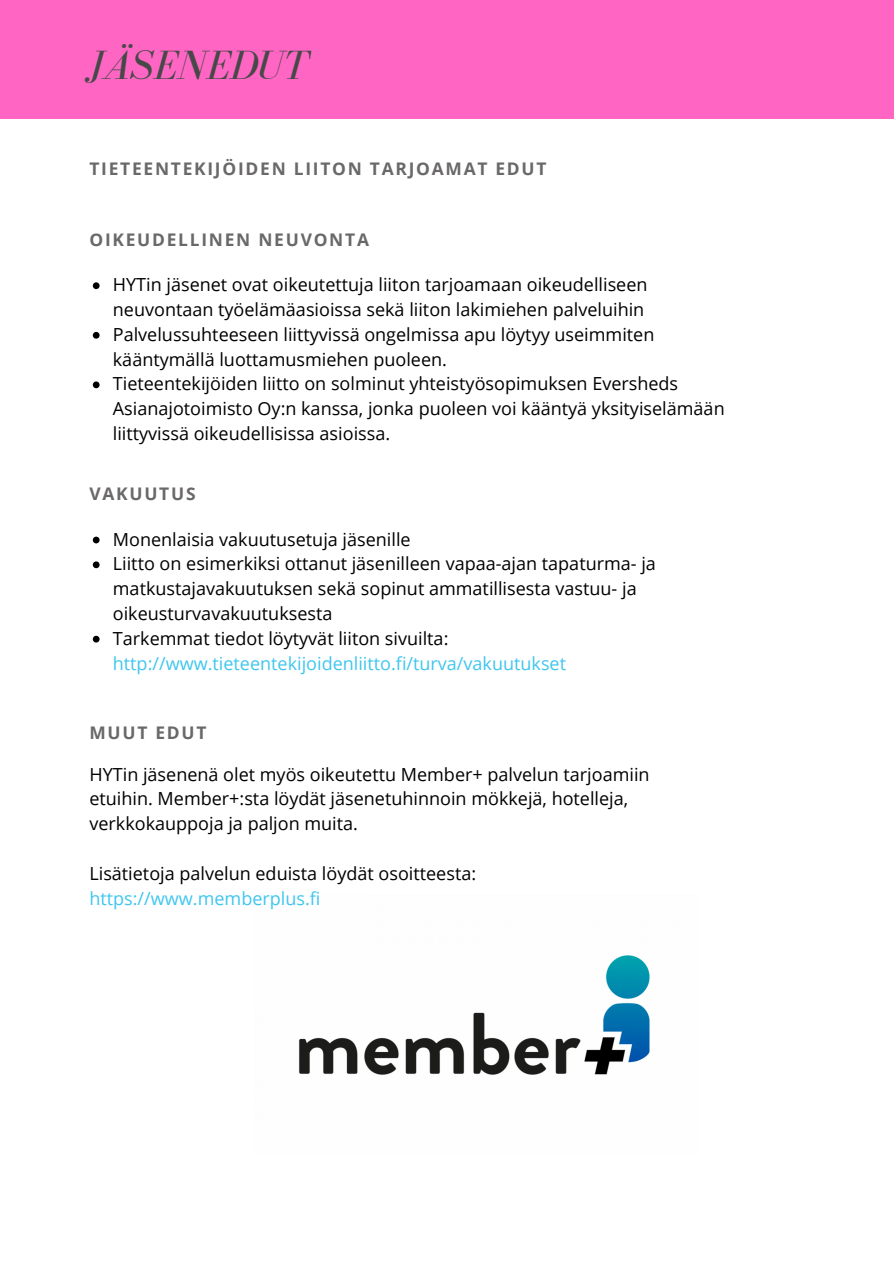
<style>
.page{position:relative;width:894px;height:1264px;background:#fff}
.page>*{position:absolute;margin:0;border:0;box-sizing:border-box;transform-origin:0 0}
.t1{font:italic 42px "Bodoni FLF";color:#484848}
.t2{font:18px/24.8px "Open Sans";color:#000}
.t3{font:18px "Open Sans";color:#3fc6ee}
.t4{font:700 17.4px "Open Sans";letter-spacing:.1em;color:#6a6869}
</style>
<div class="page">
<div style="left:0;top:0;width:893px;height:118px;background:#ff66c4"></div>
<svg style="left:93px;top:282px;width:6px;height:7px"></svg>
<svg style="left:93px;top:332px;width:6px;height:7px"></svg>
<svg style="left:93px;top:381px;width:6px;height:7px"></svg>
<svg style="left:93px;top:536px;width:6px;height:7px"></svg>
<svg style="left:93px;top:561px;width:6px;height:7px"></svg>
<svg style="left:93px;top:635px;width:6px;height:7px"></svg>
<img style="left:299px;top:955px;width:351px;height:120px">
<h1 class="t1" style="left:87px;top:42px;width:223px">JÄSENEDUT</h1>
<p class="t4" style="left:89px;top:157px;width:458px">TIETEENTEKIJÖIDEN LIITON TARJOAMAT EDUT</p>
<p class="t4" style="left:89px;top:228px;width:281px">OIKEUDELLINEN NEUVONTA</p>
<p class="t2" style="left:113px;top:272px;width:613px">HYTin jäsenet ovat oikeutettuja liiton tarjoamaan oikeudelliseen neuvontaan työelämäasioissa sekä liiton lakimiehen palveluihin Palvelussuhteeseen liittyvissä ongelmissa apu löytyy useimmiten kääntymällä luottamusmiehen puoleen.<br>Tieteentekijöiden liitto on solminut yhteistyösopimuksen Eversheds Asianajotoimisto Oy:n kanssa, jonka puoleen voi kääntyä yksityiselämään liittyvissä oikeudellisissa asioissa.</p>
<p class="t4" style="left:89px;top:481px;width:108px">VAKUUTUS</p>
<p class="t2" style="left:113px;top:526px;width:544px">Monenlaisia vakuutusetuja jäsenille<br>Liitto on esimerkiksi ottanut jäsenilleen vapaa-ajan tapaturma- ja matkustajavakuutuksen sekä sopinut ammatillisesta vastuu- ja oikeusturvavakuutuksesta<br>Tarkemmat tiedot löytyvät liiton sivuilta:</p>
<p class="t3" style="left:113px;top:650px;width:454px">http://www.tieteentekijoidenliitto.fi/turva/vakuutukset</p>
<p class="t4" style="left:89px;top:721px;width:118px">MUUT EDUT</p>
<p class="t2" style="left:89px;top:761px;width:561px">HYTin jäsenenä olet myös oikeutettu Member+ palvelun tarjoamiin etuihin. Member+:sta löydät jäsenetuhinnoin mökkejä, hotelleja, verkkokauppoja ja paljon muita.</p>
<p class="t2" style="left:89px;top:860px;width:388px">Lisätietoja palvelun eduista löydät osoitteesta:</p>
<p class="t3" style="left:89px;top:885px;width:232px">https://www.memberplus.fi</p>
</div>
